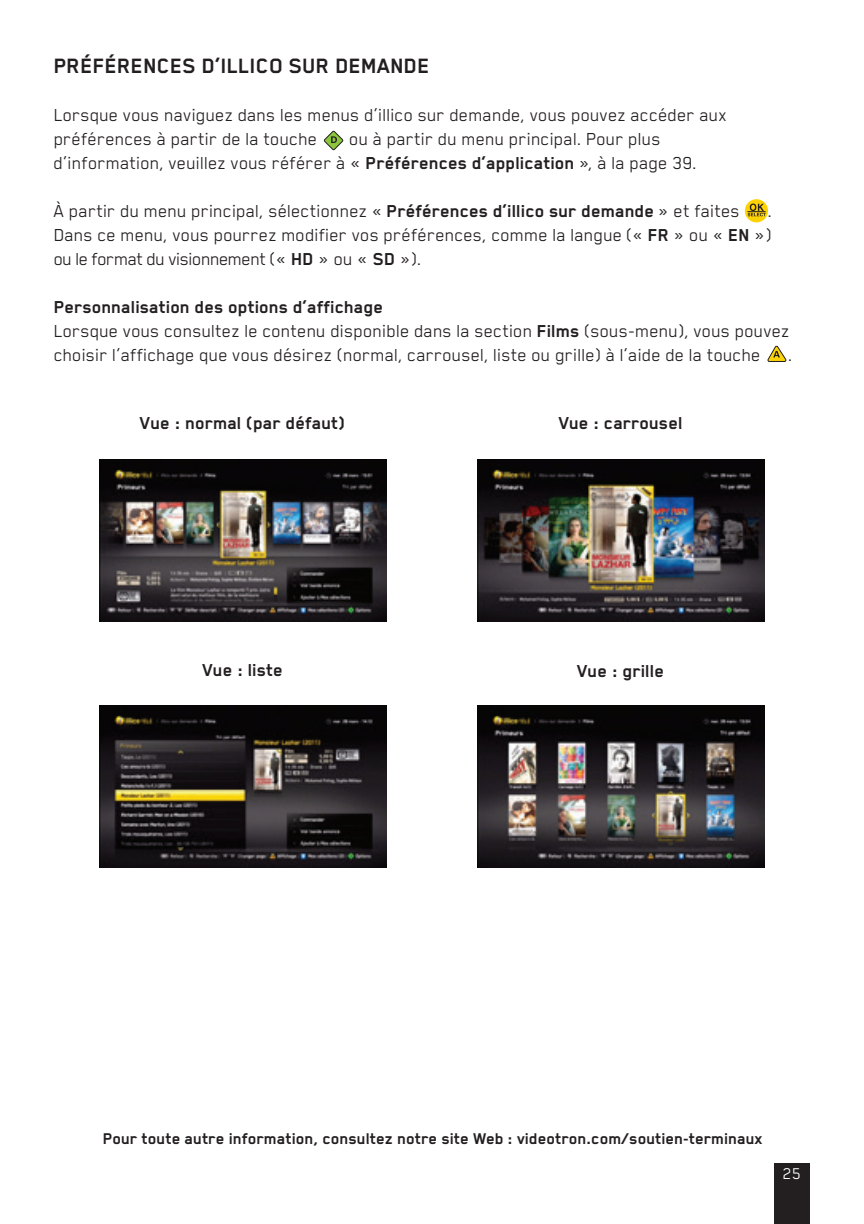
<style>
.page{position:relative;width:864px;height:1224px;background:#fff}
.page>*{position:absolute;margin:0;border:0;box-sizing:border-box;transform-origin:0 0}
.t1{font:700 24px "Blender Pro";color:#231f20}
.t2{font:20px/24px "Blender Pro";color:#231f20}
.t3{font:700 20px "Blender Pro";color:#231f20}
.t4{font:700 18px "Blender Pro";color:#231f20}
.t5{font:18px "Blender Pro";color:#fff}
.s1{font-weight:700}
</style>
<div class="page">
<div style="left:774px;top:1164px;width:36px;height:60px;background:#231f20"></div>
<svg style="left:324px;top:130px;width:20px;height:20px"></svg>
<svg style="left:745px;top:199px;width:23px;height:23px"></svg>
<svg style="left:748px;top:204px;width:18px;height:12px"></svg>
<svg style="left:768px;top:345px;width:19px;height:17px"></svg>
<img style="left:99px;top:459px;width:288px;height:162px">
<img style="left:99px;top:706px;width:288px;height:162px">
<img style="left:477px;top:459px;width:288px;height:162px">
<img style="left:477px;top:706px;width:288px;height:162px">
<p class="t1" style="left:54px;top:53px;width:378px">Préférences d’Illico sur demande</p>
<p class="t2" style="left:54px;top:102px;width:675px">Lorsque vous naviguez dans les menus d’illico sur demande, vous pouvez accéder aux préférences à partir de la touche</p>
<p class="t2" style="left:54px;top:126px;width:645px;text-indent:296px">ou à partir du menu principal. Pour plus d’information, veuillez vous référer à « <span class="s1">Préférences d’application</span> », à la page 39.</p>
<p class="t2" style="left:54px;top:198px;width:688px">À partir du menu principal, sélectionnez « <span class="s1">Préférences d’illico sur demande</span> » et faites</p>
<p class="t2" style="left:54px;top:198px;width:720px;text-align:justify;text-indent:714px">.<br>Dans ce menu, vous pourrez modifier vos préférences, comme la langue (« <span class="s1">FR</span> » ou « <span class="s1">EN</span> ») ou le format du visionnement (« <span class="s1">HD</span> » ou « <span class="s1">SD</span> »).</p>
<p class="t2" style="left:54px;top:294px;width:738px"><span class="s1">Personnalisation des options d’affichage<br></span>Lorsque vous consultez le contenu disponible dans la section <span class="s1">Films</span> (sous-menu), vous pouvez choisir l’affichage que vous désirez (normal, carrousel, liste ou grille) à l’aide de la touche</p>
<p class="t2" style="left:788px;top:342px;width:6px">.</p>
<p class="t3" style="left:140px;top:412px;width:207px">Vue : normal (par défaut)</p>
<p class="t3" style="left:559px;top:412px;width:125px">Vue : carrousel</p>
<p class="t3" style="left:203px;top:659px;width:82px">Vue : liste</p>
<p class="t3" style="left:578px;top:660px;width:88px">Vue : grille</p>
<p class="t4" style="left:103px;top:1128px;width:661px">Pour toute autre information, consultez notre site Web : videotron.com/soutien-terminaux</p>
<p class="t5" style="left:783px;top:1164px;width:20px">25</p>
</div>
